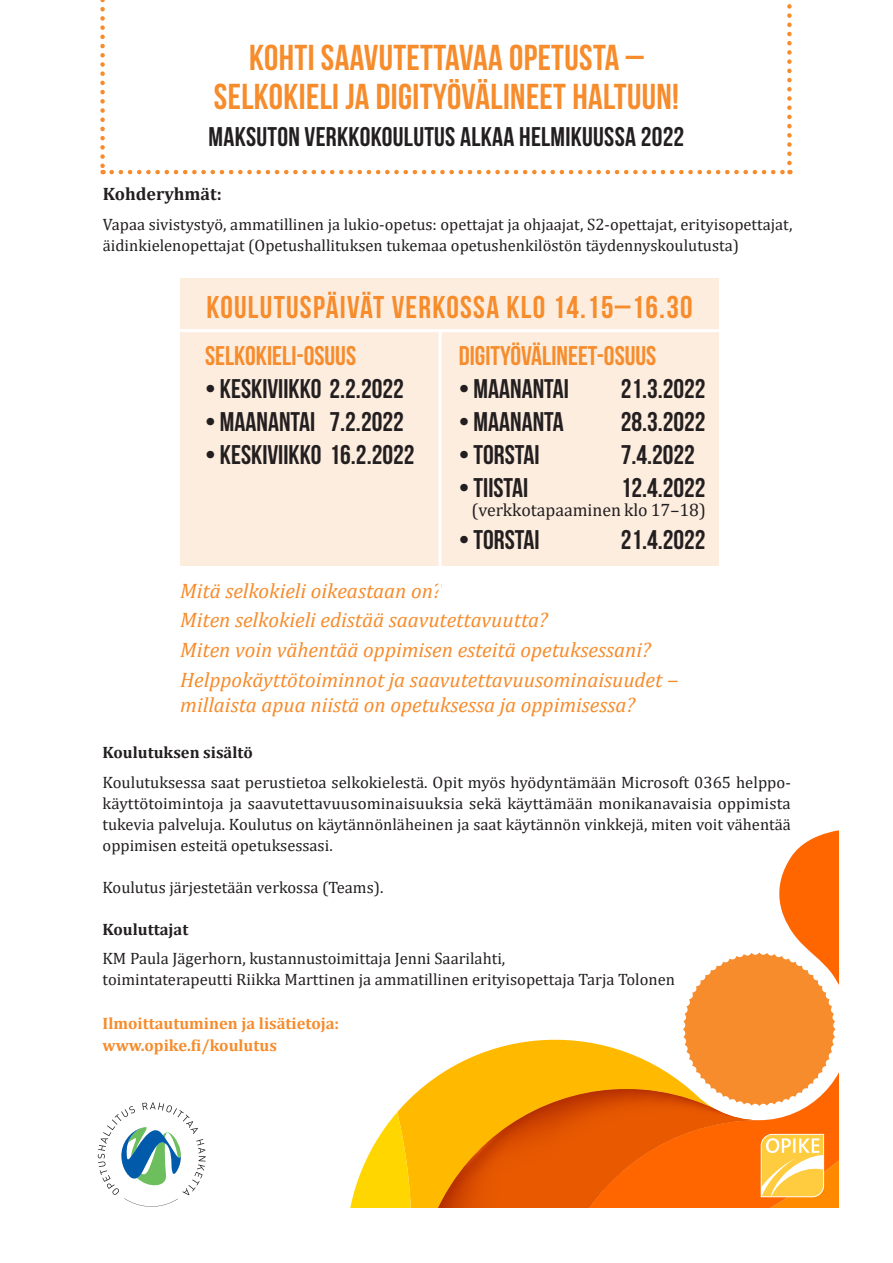
<style>
.page{position:relative;width:893px;height:1263px;background:#fff}
.page>*{position:absolute;margin:0;border:0;box-sizing:border-box;transform-origin:0 0}
.t1{font:36px "Bebas Neue";letter-spacing:.01em;color:#f68c2c}
.t2{font:31.5px "Bebas Neue";letter-spacing:.04em;color:#f68c2c}
.t3{font:27px "Bebas Neue";color:#231f20}
.t4{font:27px "Bebas Neue";color:#f68c2c}
.t5{font:italic 21px/25.5px "Cambria";color:#f68c2c}
.t6{font:18px "Cambria";color:#231f20}
.t7{font:700 18px "Cambria";color:#231f20}
.t8{font:16.5px/21px "Cambria";color:#231f20;text-align:justify}
.t9{font:700 16.5px "Cambria";color:#f68c2c}
.t10{font:700 16.5px "Cambria";color:#231f20}
</style>
<div class="page">
<svg style="left:112px;top:170px;width:678px;height:4px"></svg>
<svg style="left:787px;top:4px;width:5px;height:159px"></svg>
<svg style="left:100px;top:0;width:5px;height:174px"></svg>
<svg style="left:397px;top:1039px;width:157px;height:169px"></svg>
<svg style="left:417px;top:1060px;width:137px;height:148px;fill:#ffba00"></svg>
<svg style="left:350px;top:1112px;width:62px;height:96px"></svg>
<svg style="left:554px;top:830px;width:285px;height:303px"></svg>
<img style="left:420px;top:1089px;width:339px;height:119px">
<div style="left:180px;top:278px;width:539px;height:288px;background:#fdeddf"></div>
<svg style="left:98px;top:1102px;width:108px;height:105px"></svg>
<svg style="left:552px;top:1133px;width:287px;height:75px;background:#f87915"></svg>
<hr style="left:180px;top:329px;width:548px;height:3px;background:#fff">
<hr style="left:439px;top:329px;width:3px;height:271px;background:#fff">
<p class="t1" style="left:249px;top:38px;width:396px">KOHTI SAAVUTETTAVAA OPETUSTA –</p>
<p class="t1" style="left:214px;top:77px;width:467px">SELKOKIELI JA DIGITYÖVÄLINEET HALTUUN!</p>
<p class="t3" style="left:209px;top:122px;width:477px">MAKSUTON VERKKOKOULUTUS ALKAA HELMIKUUSSA 2022</p>
<p class="t7" style="left:103px;top:182px;width:120px">Kohderyhmät:</p>
<p class="t8" style="left:103px;top:214px;width:691px">Vapaa sivistystyö, ammatillinen ja lukio-opetus: opettajat ja ohjaajat, S2-opettajat, erityisopettajat,</p>
<p class="t8" style="left:103px;top:235px;width:638px">äidinkielenopettajat (Opetushallituksen tukemaa opetushenkilöstön täydennyskoulutusta)</p>
<p class="t2" style="left:206px;top:290px;width:488px">KOULUTUSPÄIVÄT VERKOSSA KLO 14.15–16.30</p>
<p class="t4" style="left:205px;top:341px;width:153px">SELKOKIELI-OSUUS</p>
<p class="t3" style="left:205px;top:374px;width:200px">• KESKIVIIKKO 2.2.2022</p>
<p class="t3" style="left:205px;top:407px;width:200px">• MAANANTAI 7.2.2022</p>
<p class="t3" style="left:205px;top:440px;width:211px">• KESKIVIIKKO 16.2.2022</p>
<p class="t4" style="left:459px;top:341px;width:199px">DIGITYÖVÄLINEET-OSUUS</p>
<p class="t3" style="left:459px;top:374px;width:112px">• MAANANTAI</p>
<p class="t3" style="left:621px;top:374px;width:86px">21.3.2022</p>
<p class="t3" style="left:459px;top:407px;width:107px">• MAANANTA</p>
<p class="t3" style="left:621px;top:407px;width:86px">28.3.2022</p>
<p class="t3" style="left:459px;top:440px;width:82px">• TORSTAI</p>
<p class="t3" style="left:621px;top:440px;width:76px">7.4.2022</p>
<p class="t3" style="left:459px;top:473px;width:71px">• TIISTAI</p>
<p class="t3" style="left:621px;top:473px;width:86px">12.4.2022</p>
<p class="t6" style="left:472px;top:500px;width:236px">(verkkotapaaminen klo 17–18)</p>
<p class="t3" style="left:459px;top:525px;width:82px">• TORSTAI</p>
<p class="t3" style="left:621px;top:525px;width:86px">21.4.2022</p>
<p class="t5" style="left:180px;top:577px;width:263px">Mitä selkokieli oikeastaan on?</p>
<p class="t5" style="left:180px;top:606px;width:369px">Miten selkokieli edistää saavutettavuutta?</p>
<p class="t5" style="left:180px;top:636px;width:472px">Miten voin vähentää oppimisen esteitä opetuksessani?</p>
<p class="t5" style="left:180px;top:666px;width:500px">Helppokäyttötoiminnot ja saavutettavuusominaisuudet ‒ millaista apua niistä on opetuksessa ja oppimisessa?</p>
<p class="t10" style="left:103px;top:741px;width:152px">Koulutuksen sisältö</p>
<p class="t8" style="left:103px;top:771px;width:690px">Koulutuksessa saat perustietoa selkokielestä. Opit myös hyödyntämään Microsoft 0365 helppo&shy;käyttötoimintoja ja saavutettavuusominaisuuksia sekä käyttämään monikanavaisia oppimista tukevia palveluja. Koulutus on käytännönläheinen ja saat käytännön vinkkejä, miten voit vähentää oppimisen esteitä opetuksessasi.</p>
<p class="t8" style="left:103px;top:876px;width:282px">Koulutus järjestetään verkossa (Teams).</p>
<p class="t10" style="left:103px;top:917px;width:87px">Kouluttajat</p>
<p class="t8" style="left:103px;top:948px;width:404px">KM Paula Jägerhorn, kustannustoimittaja Jenni Saarilahti,</p>
<p class="t8" style="left:103px;top:969px;width:574px">toimintaterapeutti Riikka Marttinen ja ammatillinen erityisopettaja Tarja Tolonen</p>
<p class="t9" style="left:103px;top:1011px;width:238px">Ilmoittautuminen ja lisätietoja:</p>
<p class="t9" style="left:103px;top:1034px;width:176px">www.opike.fi/koulutus</p>
</div>
